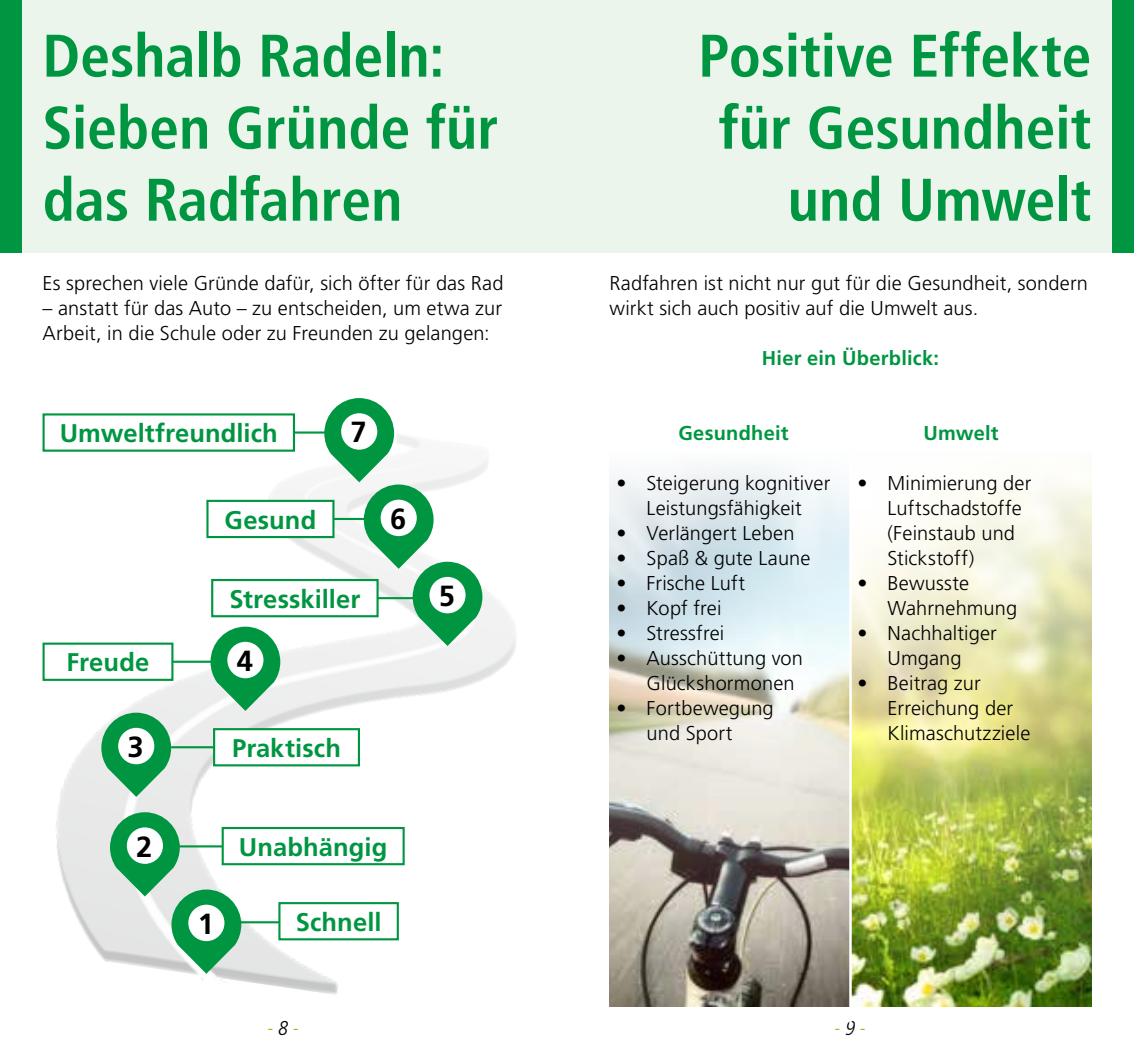
<style>
.page{position:relative;width:1134px;height:1049px;background:#fff}
.page>*{position:absolute;margin:0;border:0;box-sizing:border-box;transform-origin:0 0}
.t1{font:700 condensed 60px/72px "Frutiger LT Std";color:#009641}
.t2{font:700 29px "Frutiger LT Std";color:#000}
.t3{font:700 25.5px "Frutiger LT Std";letter-spacing:.005em;color:#009641}
.t4{font:300 20px/25px "Frutiger LT Std";letter-spacing:.005em;color:#000}
.t5{font:700 20px "Frutiger LT Std";letter-spacing:.015em;color:#009641}
.t6{font:italic 300 condensed 20px "Frutiger LT Std";color:#90bf21}
.s1{color:#000}
</style>
<div class="page">
<div style="left:21px;top:0;width:1092px;height:252px;background:#ebf5ec"></div>
<img style="left:609px;top:467px;width:482px;height:539px">
<img style="left:42px;top:413px;width:474px;height:582px">
<svg style="left:110px;top:812px;width:131px;height:162px"></svg>
<div style="left:127px;top:827px;width:36px;height:37px;background:#fff;border-radius:50%"></div>
<svg style="left:101px;top:713px;width:70px;height:84px;background:#58b681"></svg>
<div style="left:118px;top:728px;width:36px;height:36px;background:#fff;border-radius:50%"></div>
<svg style="left:210px;top:627px;width:70px;height:84px"></svg>
<div style="left:227px;top:642px;width:36px;height:36px;background:#fff;border-radius:50%"></div>
<hr style="left:230px;top:921px;width:81px;height:2px;background:#009641">
<div style="left:279px;top:903px;width:119px;height:36px;background:#fff"></div>
<div style="left:278px;top:902px;width:121px;height:38px;border:2px solid #009641"></div>
<hr style="left:171px;top:845px;width:58px;height:2px;background:#009641">
<hr style="left:171px;top:746px;width:58px;height:2px;background:#009641">
<hr style="left:166px;top:661px;width:58px;height:2px;background:#009641">
<hr style="left:288px;top:431px;width:58px;height:3px;background:#009641">
<div style="left:223px;top:828px;width:181px;height:36px;background:#fff"></div>
<div style="left:222px;top:827px;width:183px;height:38px;border:2px solid #009641"></div>
<div style="left:214px;top:729px;width:145px;height:36px;background:#fff"></div>
<div style="left:213px;top:728px;width:147px;height:38px;border:2px solid #009641"></div>
<div style="left:44px;top:644px;width:128px;height:36px;background:#fff"></div>
<div style="left:43px;top:642px;width:130px;height:39px;border:2px solid #009641"></div>
<div style="left:207px;top:501px;width:126px;height:36px;background:#fff"></div>
<div style="left:206px;top:500px;width:128px;height:38px;border:2px solid #009641"></div>
<div style="left:44px;top:414px;width:250px;height:37px;background:#fff"></div>
<div style="left:43px;top:413px;width:252px;height:39px;border:2px solid #009641"></div>
<div style="left:212px;top:580px;width:166px;height:36px;background:#fff"></div>
<div style="left:211px;top:579px;width:168px;height:38px;border:2px solid #009641"></div>
<svg style="left:324px;top:398px;width:158px;height:248px"></svg>
<div style="left:341px;top:413px;width:36px;height:37px;background:#fff;border-radius:50%"></div>
<hr style="left:849px;top:449px;width:3px;height:579px;background:#fff">
<div style="left:0;top:0;width:21px;height:252px;background:#009641"></div>
<div style="left:1113px;top:0;width:21px;height:252px;background:#009641"></div>
<h1 class="t1" style="left:43px;top:20px;width:457px">Deshalb Radeln:<br>Sieben Gründe für das Radfahren</h1>
<h1 class="t1" style="left:698px;top:20px;width:395px;text-align:right">Positive Effekte für Gesundheit und Umwelt</h1>
<p class="t4" style="left:43px;top:271px;width:462px">Es sprechen viele Gründe dafür, sich öfter für das Rad</p>
<p class="t4" style="left:43px;top:296px;width:461px">– anstatt für das Auto – zu entscheiden, um etwa zur<br>Arbeit, in die Schule oder zu Freunden zu gelangen:</p>
<p class="t4" style="left:609px;top:271px;width:480px">Radfahren ist nicht nur gut für die Gesundheit, sondern wirkt sich auch positiv auf die Umwelt aus.</p>
<p class="t5" style="left:762px;top:346px;width:179px">Hier ein Überblick:</p>
<h2 class="t2" style="left:351px;top:415px;width:18px">7</h2>
<p class="t5" style="left:678px;top:421px;width:112px">Gesundheit</p>
<p class="t4" style="left:617px;top:471px;width:215px;text-align:center">• Steigerung kognitiver<br>Leistungsfähigkeit</p>
<p class="t4" style="left:617px;top:521px;width:179px">• Verlängert Leben</p>
<p class="t4" style="left:617px;top:546px;width:195px">• Spaß &amp; gute Laune</p>
<p class="t4" style="left:617px;top:571px;width:130px">• Frische Luft</p>
<p class="t4" style="left:617px;top:596px;width:106px">• Kopf frei</p>
<p class="t4" style="left:617px;top:621px;width:109px">• Stressfrei</p>
<p class="t4" style="left:647px;top:646px;width:158px;text-indent:-30px">• Ausschüttung von<br>Glückshormonen</p>
<p class="t4" style="left:617px;top:696px;width:159px;text-align:center">• Fortbewegung und Sport</p>
<p class="t3" style="left:60px;top:418px;width:220px">Umweltfreundlich</p>
<h2 class="t2" style="left:390px;top:501px;width:18px">6</h2>
<p class="t3" style="left:225px;top:504px;width:93px">Gesund</p>
<h2 class="t2" style="left:439px;top:579px;width:18px">5</h2>
<p class="t3" style="left:229px;top:584px;width:133px">Stresskiller</p>
<h2 class="t2" style="left:237px;top:644px;width:18px">4</h2>
<p class="t3" style="left:67px;top:647px;width:84px">Freude</p>
<h2 class="t2" style="left:128px;top:729px;width:18px">3</h2>
<p class="t3" style="left:232px;top:733px;width:110px">Praktisch</p>
<p class="t5" style="left:923px;top:421px;width:77px">Umwelt</p>
<p class="t4" style="left:887px;top:471px;width:145px;text-indent:-30px">• Minimierung der<br>Luftschadstoffe (Feinstaub und<br>Stickstoff)</p>
<p class="t4" style="left:887px;top:571px;width:131px;text-indent:-30px">• Bewusste<br>Wahrnehmung</p>
<p class="t4" style="left:857px;top:621px;width:141px;text-align:center">• Nachhaltiger<br>Umgang</p>
<p class="t4" style="left:887px;top:671px;width:144px;text-indent:-30px">• Beitrag zur<br>Erreichung der<br>Klimaschutzziele</p>
<h2 class="t2" style="left:136px;top:829px;width:18px">2</h2>
<h2 class="t2" style="left:198px;top:906px;width:18px">1</h2>
<p class="t3" style="left:239px;top:831px;width:150px">Unabhängig</p>
<p class="t3" style="left:296px;top:907px;width:87px">Schnell</p>
<p class="t6" style="left:268px;top:1017px;width:33px">- <span class="s1">8</span> -</p>
<p class="t6" style="left:835px;top:1017px;width:33px">- <span class="s1">9</span> -</p>
</div>
